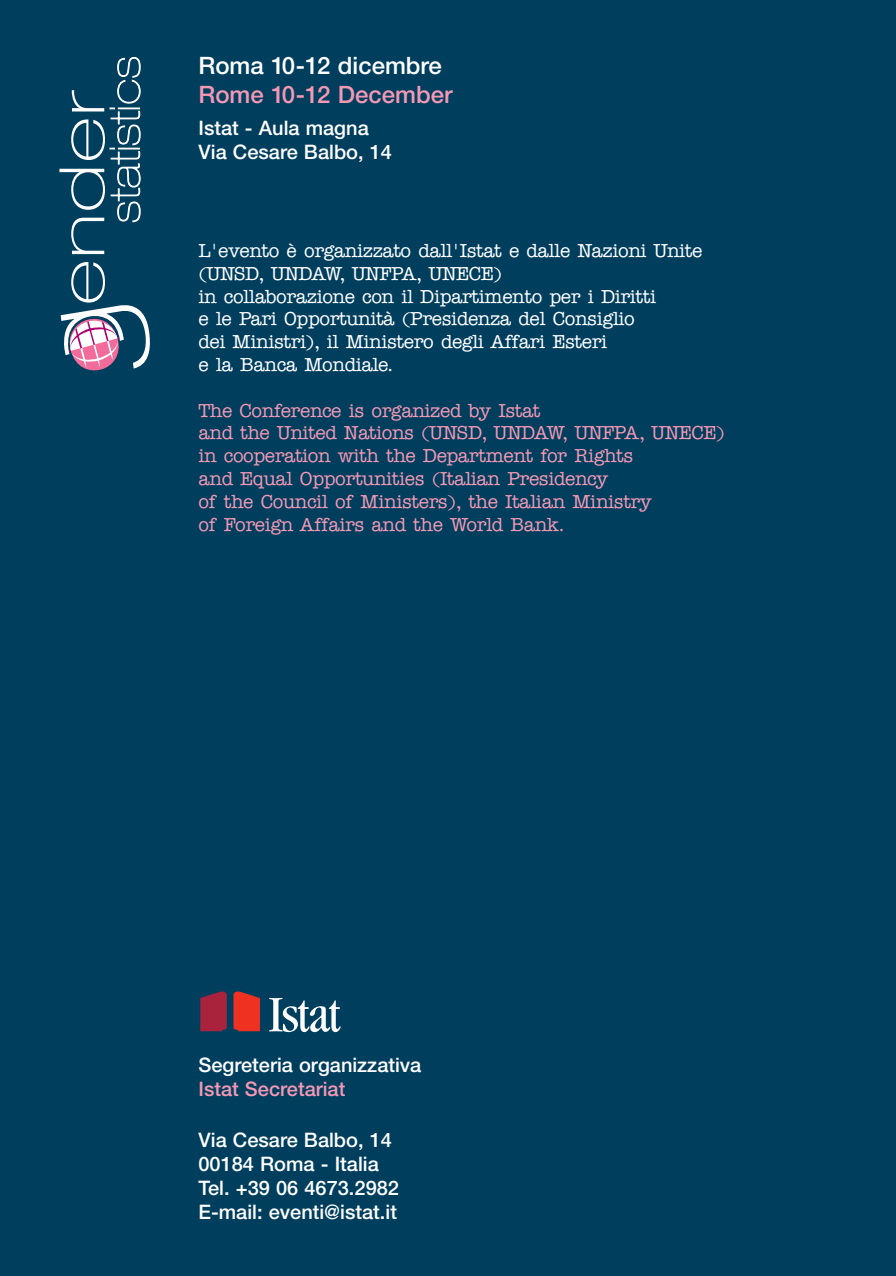
<style>
.page{position:relative;width:896px;height:1276px;background:#003e5e}
.page>*{position:absolute;margin:0;border:0;box-sizing:border-box;transform-origin:0 0}
.t1{font:500 24px "Helvetica Neue";color:#fff}
.t2{font:500 24px "Helvetica Neue";color:#f498b4}
.t3{font:500 20px/24px "Helvetica Neue";color:#fff}
.t4{font:500 20px "Helvetica Neue";color:#f498b4}
.t5{font:500 19px/22.8px "American Typewriter";letter-spacing:-.02em;color:#f498b4}
.t6{font:500 19px/22.8px "American Typewriter";letter-spacing:-.02em;color:#fff}
</style>
<div class="page">
<svg style="left:269px;top:998px;width:71px;height:34px"></svg>
<svg style="left:233px;top:991px;width:27px;height:40px"></svg>
<svg style="left:200px;top:991px;width:27px;height:40px"></svg>
<svg style="left:61px;top:261px;width:89px;height:109px"></svg>
<svg style="left:59px;top:57px;width:82px;height:197px;background:#235874"></svg>
<p class="t1" style="left:198px;top:57px;width:245px">Roma 10-12 dicembre</p>
<p class="t2" style="left:198px;top:85px;width:256px">Rome 10-12 December</p>
<p class="t3" style="left:198px;top:117px;width:195px">Istat - Aula magna<br>Via Cesare Balbo, 14</p>
<p class="t6" style="left:198px;top:241px;width:505px">L'evento è organizzato dall'Istat e dalle Nazioni Unite (UNSD, UNDAW, UNFPA, UNECE)<br>in collaborazione con il Dipartimento per i Diritti<br>e le Pari Opportunità (Presidenza del Consiglio<br>dei Ministri), il Ministero degli Affari Esteri<br>e la Banca Mondiale.</p>
<p class="t5" style="left:198px;top:400px;width:528px">The Conference is organized by Istat<br>and the United Nations (UNSD, UNDAW, UNFPA, UNECE) in cooperation with the Department for Rights<br>and Equal Opportunities (Italian Presidency<br>of the Council of Ministers), the Italian Ministry<br>of Foreign Affairs and the World Bank.</p>
<p class="t3" style="left:198px;top:1055px;width:224px">Segreteria organizzativa</p>
<p class="t4" style="left:198px;top:1082px;width:148px">Istat Secretariat</p>
<p class="t3" style="left:198px;top:1129px;width:202px">Via Cesare Balbo, 14<br>00184 Roma - Italia<br>Tel. +39 06 4673.2982<br>E-mail: eventi@istat.it</p>
</div>
